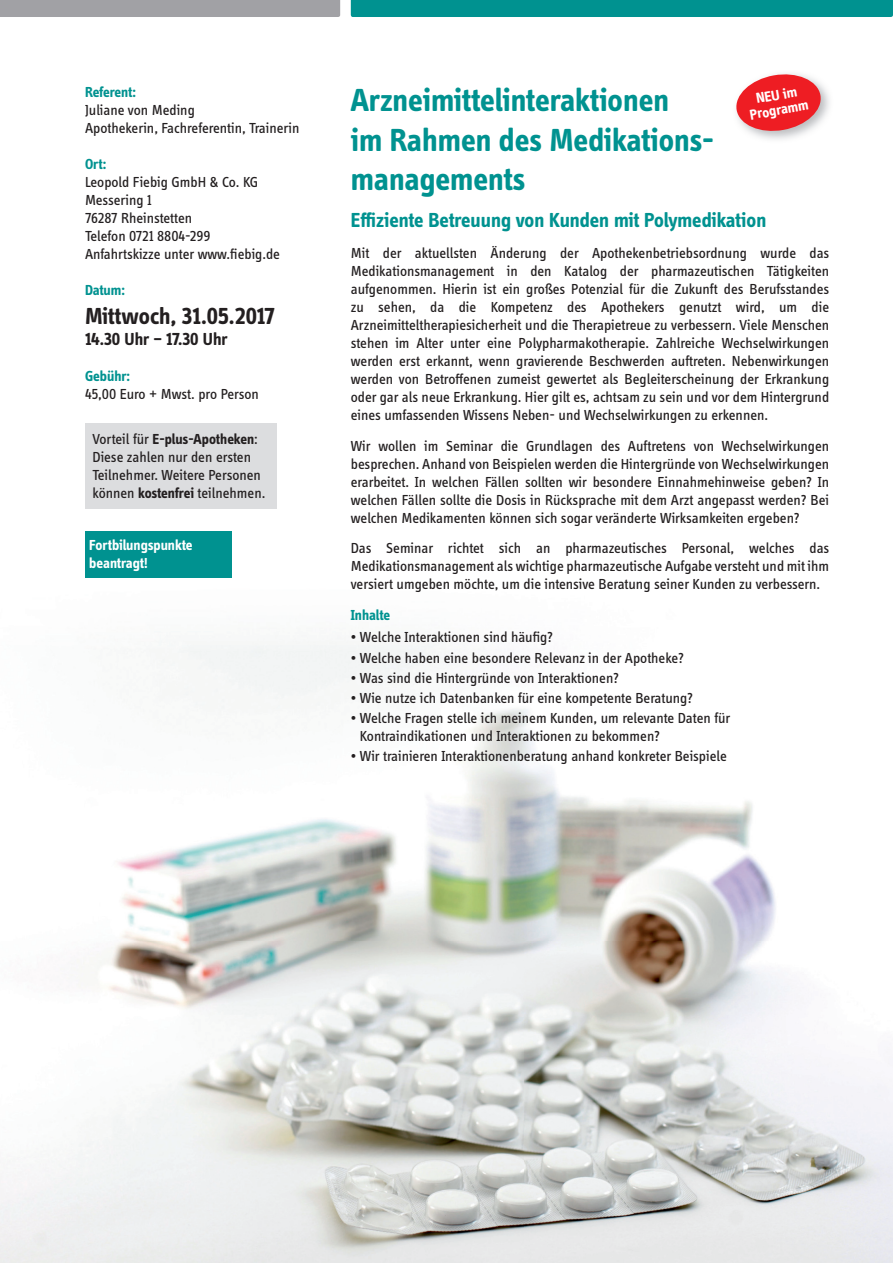
<style>
.page{position:relative;width:893px;height:1263px;background:#fff}
.page>*{position:absolute;margin:0;border:0;box-sizing:border-box;transform-origin:0 0}
.t1{font:700 33px/39.6px "Info OT Disp";color:#009290}
.t2{font:700 24px "Info OT Disp";letter-spacing:-.005em;color:#231f20}
.t3{font:700 21px "Info OT Disp";color:#009290}
.t4{font:700 18px "Info OT Disp";color:#231f20}
.t5{font:15px/18px "Info OT Disp";color:#231f20}
.t6{font:700 15px/18px "Info OT Disp";color:#fff}
.t7{font:700 15px "Info OT Disp";color:#009290}
.s1{font-weight:700}
</style>
<div class="page">
<div style="left:0;top:0;width:340px;height:17px;background:#a1a1a5"></div>
<div style="left:351px;top:0;width:542px;height:17px;background:#009290"></div>
<img style="left:0;top:568px;width:893px;height:695px">
<div style="left:85px;top:423px;width:191px;height:85px;background:#dcdddf"></div>
<div style="left:85px;top:531px;width:146px;height:47px;background:#009290"></div>
<svg style="left:734px;top:71px;width:89px;height:63px"></svg>
<p class="t7" style="left:85px;top:83px;width:53px">Referent:</p>
<p class="t5" style="left:85px;top:101px;width:216px">Juliane von Meding<br>Apothekerin, Fachreferentin, Trainerin</p>
<p class="t7" style="left:85px;top:155px;width:23px">Ort:</p>
<p class="t5" style="left:85px;top:173px;width:197px">Leopold Fiebig GmbH &amp; Co. KG<br>Messering 1<br>76287 Rheinstetten<br>Telefon 0721 8804-299<br>Anfahrtskizze unter www.fiebig.de</p>
<p class="t7" style="left:85px;top:281px;width:42px">Datum:</p>
<h2 class="t2" style="left:85px;top:301px;width:191px">Mittwoch, 31.05.2017</h2>
<p class="t4" style="left:85px;top:328px;width:144px">14.30 Uhr – 17.30 Uhr</p>
<p class="t7" style="left:85px;top:367px;width:47px">Gebühr:</p>
<p class="t5" style="left:85px;top:385px;width:175px">45,00 Euro + Mwst. pro Person</p>
<p class="t5" style="left:92px;top:429px;width:174px">Vorteil für <span class="s1">E-plus-Apotheken</span>:<br>Diese zahlen nur den ersten<br>Teilnehmer. Weitere Personen können <span class="s1">kostenfrei</span> teilnehmen.</p>
<p class="t6" style="left:89px;top:536px;width:105px">Fortbilungspunkte beantragt!</p>
<p class="t6" style="left:746px;top:92px;width:61px;line-height:15px;text-align:center;rotate:-10deg">NEU im<br>Programm</p>
<h1 class="t1" style="left:351px;top:80px;width:365px">Arzneimittelinteraktionen<br>im Rahmen des Medikations&shy;managements</h1>
<h3 class="t3" style="left:351px;top:207px;width:417px">Effiziente Betreuung von Kunden mit Polymedikation</h3>
<p class="t5" style="left:351px;top:244px;width:480px;text-align:justify">Mit der aktuellsten Änderung der Apothekenbetriebsordnung wurde das Medikationsmanagement in den Katalog der pharmazeutischen Tätigkeiten aufgenommen. Hierin ist ein großes Potenzial für die Zukunft des Berufsstandes zu sehen, da die Kompetenz des Apothekers genutzt wird, um die Arzneimitteltherapiesicherheit und die Therapietreue zu verbessern. Viele Menschen stehen im Alter unter eine Polypharmakotherapie. Zahlreiche Wechselwirkungen werden erst erkannt, wenn gravierende Beschwerden auftreten. Nebenwirkungen werden von Betroffenen zumeist gewertet als Begleiterscheinung der Erkrankung oder gar als neue Erkrankung. Hier gilt es, achtsam zu sein und vor dem Hintergrund eines umfassenden Wissens Neben- und Wechselwirkungen zu erkennen.</p>
<p class="t5" style="left:351px;top:436px;width:480px;text-align:justify">Wir wollen im Seminar die Grundlagen des Auftretens von Wechselwirkungen besprechen. Anhand von Beispielen werden die Hintergründe von Wechselwirkungen erarbeitet. In welchen Fällen sollten wir besondere Einnahmehinweise geben? In welchen Fällen sollte die Dosis in Rücksprache mit dem Arzt angepasst werden? Bei welchen Medikamenten können sich sogar veränderte Wirksamkeiten ergeben?</p>
<p class="t5" style="left:351px;top:539px;width:480px;text-align:justify">Das Seminar richtet sich an pharmazeutisches Personal, welches das Medikationsmanagement als wichtige pharmazeutische Aufgabe versteht und mit ihm versiert umgeben möchte, um die intensive Beratung seiner Kunden zu verbessern.</p>
<p class="t7" style="left:351px;top:606px;width:41px">Inhalte</p>
<p class="t5" style="left:351px;top:628px;width:204px">• Welche Interaktionen sind häufig?</p>
<p class="t5" style="left:351px;top:648px;width:335px">• Welche haben eine besondere Relevanz in der Apotheke?</p>
<p class="t5" style="left:351px;top:668px;width:270px">• Was sind die Hintergründe von Interaktionen?</p>
<p class="t5" style="left:351px;top:688px;width:344px">• Wie nutze ich Datenbanken für eine kompetente Beratung?</p>
<p class="t5" style="left:360px;top:709px;width:372px;text-indent:-9px">• Welche Fragen stelle ich meinem Kunden, um relevante Daten für<br>Kontraindikationen und Interaktionen zu bekommen?</p>
<p class="t5" style="left:351px;top:747px;width:377px">• Wir trainieren Interaktionenberatung anhand konkreter Beispiele</p>
</div>
